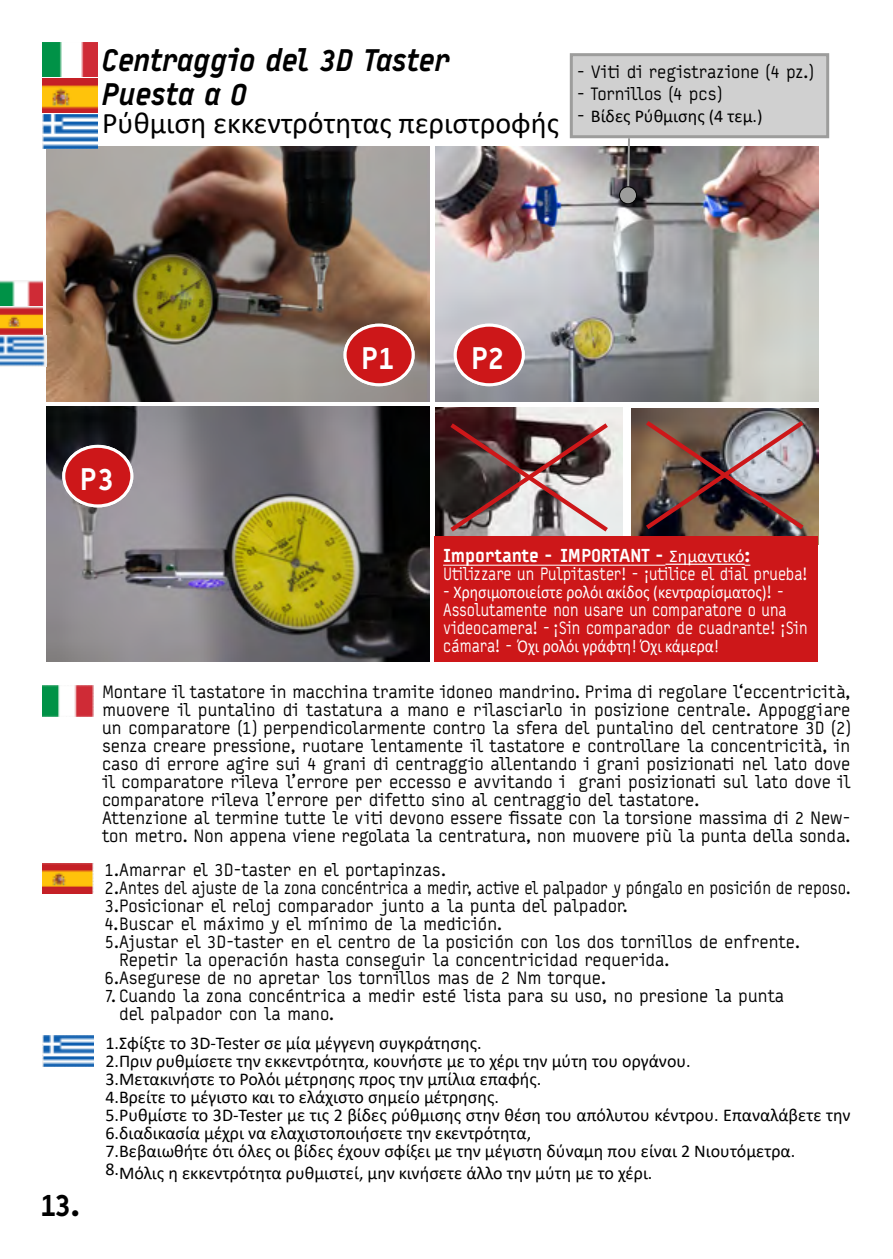
<style>
.page{position:relative;width:893px;height:1259px;background:#fff}
.page>*{position:absolute;margin:0;border:0;box-sizing:border-box;transform-origin:0 0}
.t1{font:30px "Calibri";color:#000}
.t2{font:italic 900 30px/33.9px "Typestar";letter-spacing:-.03em;color:#000}
.t3{font:900 30px "Typestar";color:#fff}
.t4{font:900 30px "Typestar";color:#000}
.t5{font:18px/18px "Typestar";letter-spacing:-.015em;color:#000}
.t6{font:18px/18px "Calibri";color:#000}
.t7{font:18px/18px "Typestar";letter-spacing:-.015em;color:#fff;scale:.88 1}
.t8{font:18px "Calibri";color:#fff;scale:.88 1}
.s1{font-family:"Typestar"}
.s2{font-weight:900}
.s3{font-family:"Calibri"}
</style>
<div class="page">
<img style="left:47px;top:147px;width:382px;height:255px">
<img style="left:47px;top:406px;width:382px;height:255px">
<img style="left:436px;top:147px;width:383px;height:255px">
<img style="left:436px;top:407px;width:187px;height:129px">
<svg style="left:450px;top:423px;width:158px;height:108px;background:#7e6565"></svg>
<img style="left:631px;top:408px;width:187px;height:128px">
<img style="left:646px;top:421px;width:157px;height:108px">
<div style="left:345px;top:325px;width:68px;height:60px;background:#cd1719;border-radius:50%"></div>
<div style="left:344px;top:324px;width:71px;height:62px;border:3px solid #fff;border-radius:50%"></div>
<div style="left:455px;top:325px;width:68px;height:60px;background:#cd1719;border-radius:50%"></div>
<div style="left:454px;top:324px;width:71px;height:62px;border:3px solid #fff;border-radius:50%"></div>
<div style="left:64px;top:446px;width:68px;height:60px;background:#cd1719;border-radius:50%"></div>
<div style="left:62px;top:445px;width:71px;height:62px;border:3px solid #fff;border-radius:50%"></div>
<div style="left:570px;top:53px;width:259px;height:85px;background:#d0d0d0;border:3px solid #9d9d9c"></div>
<img style="left:43px;top:685px;width:51px;height:31px">
<img style="left:43px;top:863px;width:51px;height:30px">
<img style="left:43px;top:1036px;width:51px;height:30px">
<div style="left:435px;top:537px;width:383px;height:124px;background:#cd1719"></div>
<hr style="left:443px;top:564px;width:222px;height:2px;background:#fff">
<hr style="left:665px;top:563px;width:80px;height:2px;background:#fff">
<svg style="left:627px;top:138px;width:3px;height:48px"></svg>
<div style="left:619px;top:187px;width:17px;height:17px;background:#9d9d9c;border-radius:50%"></div>
<div style="left:619px;top:186px;width:18px;height:18px;border:1px solid #000;border-radius:50%"></div>
<img style="left:43px;top:43px;width:55px;height:34px">
<img style="left:43px;top:115px;width:55px;height:34px">
<img style="left:43px;top:79px;width:55px;height:34px">
<img style="left:0;top:281px;width:43px;height:25px">
<img style="left:0;top:306px;width:43px;height:30px">
<img style="left:0;top:336px;width:47px;height:30px">
<h1 class="t2" style="left:102px;top:43px;width:350px">Centraggio del 3D Taster<br>Puesta a 0</h1>
<h1 class="t1" style="left:102px;top:102px;width:459px">Ρύθμιση εκκεντρότητας περιστροφής</h1>
<p class="t5" style="left:577px;top:63px;width:238px">- Viti di registrazione (4 pz.)</p>
<p class="t5" style="left:577px;top:85px;width:146px">- Tornillos (4 pcs)</p>
<p class="t6" style="left:577px;top:106px;width:187px"><span class="s1">-</span> Βίδες Ρύθμισης (4 τεμ.)</p>
<h1 class="t3" style="left:80px;top:460px;width:35px">P3</h1>
<h1 class="t3" style="left:361px;top:339px;width:35px">P1</h1>
<h1 class="t3" style="left:472px;top:339px;width:35px">P2</h1>
<p class="t7" style="left:443px;top:547px;width:416px"><span class="s2">Importante - IMPORTANT -</span> <span class="s3">Σημαντικό</span><span class="s2">:<br></span>Utilizzare un Pulpitaster! - ¡utilice el dial prueba!</p>
<p class="t8" style="left:443px;top:580px;width:389px"><span class="s1">-</span> Χρησιμοποιείστε ρολόι ακίδος (κεντραρίσματος)<span class="s1">! -</span></p>
<p class="t7" style="left:443px;top:601px;width:416px">Assolutamente non usare un comparatore o una videocamera! - ¡Sin comparador de cuadrante! ¡Sin</p>
<p class="t8" style="left:443px;top:634px;width:315px"><span class="s1">cámara! -</span> Όχι ρολόι γράφτη! Όχι κάμερα!</p>
<p class="t5" style="left:102px;top:683px;width:750px">Montare il tastatore in macchina tramite idoneo mandrino. Prima di regolare l‘eccentricità, muovere il puntalino di tastatura a mano e rilasciarlo in posizione centrale. Appoggiare un comparatore (1) perpendicolarmente contro la sfera del puntalino del centratore 3D (2) senza creare pressione, ruotare lentamente il tastatore e controllare la concentricità, in caso di errore agire sui 4 grani di centraggio allentando i grani posizionati nel lato dove il comparatore rileva l’errore per eccesso e avvitando i grani posizionati sul lato dove il comparatore rileva l’errore per difetto sino al centraggio del tastatore.<br>Attenzione al termine tutte le viti devono essere fissate con la torsione massima di 2 New&shy;ton metro. Non appena viene regolata la centratura, non muovere più la punta della sonda.</p>
<p class="t5" style="left:105px;top:860px;width:343px">1.Amarrar el 3D-taster en el portapinzas.</p>
<p class="t5" style="left:105px;top:878px;width:747px">2.Antes del ajuste de la zona concéntrica a medir, active el palpador y póngalo en posición de reposo.</p>
<p class="t5" style="left:105px;top:896px;width:525px">3.Posicionar el reloj comparador junto a la punta del palpador.</p>
<p class="t5" style="left:105px;top:914px;width:399px">4.Buscar el máximo y el mínimo de la medición.</p>
<p class="t5" style="left:105px;top:932px;width:697px">5.Ajustar el 3D-taster en el centro de la posición con los dos tornillos de enfrente.</p>
<p class="t5" style="left:119px;top:950px;width:552px">Repetir la operación hasta conseguir la concentricidad requerida.</p>
<p class="t5" style="left:105px;top:968px;width:503px">6.Asegurese de no apretar los tornillos mas de 2 Nm torque.</p>
<p class="t5" style="left:119px;top:986px;width:667px;text-indent:-14px">7. Cuando la zona concéntrica a medir esté lista para su uso, no presione la punta del palpador con la mano.</p>
<h1 class="t4" style="left:40px;top:1186px;width:41px">13.</h1>
<p class="t6" style="left:105px;top:1033px;width:747px">1.Σφίξτε το 3D-Tester σε μία μέγγενη συγκράτησης.<br>2.Πριν ρυθμίσετε την εκκεντρότητα, κουνήστε με το χέρι την μύτη του οργάνου.<br>3.Μετακινήστε το Ρολόι μέτρησης προς την μπίλια επαφής.<br>4.Βρείτε το μέγιστο και το ελάχιστο σημείο μέτρησης.<br>5.Ρυθμίστε το 3D-Tester με τις 2 βίδες ρύθμισης στην θέση του απόλυτου κέντρου. Επαναλάβετε την 6.διαδικασία μέχρι να ελαχιστοποιήσετε την εκεντρότητα,<br>7.Βεβαιωθήτε ότι όλες οι βίδες έχουν σφίξει με την μέγιστη δύναμη που είναι 2 Νιουτόμετρα.</p>
<p class="t6" style="left:119px;top:1163px;width:535px">Μόλις η εκκεντρότητα ρυθμιστεί, μην κινήσετε άλλο την μύτη με το χέρι.</p>
<p class="t6" style="left:105px;top:1159px;width:15px">8.</p>
</div>
